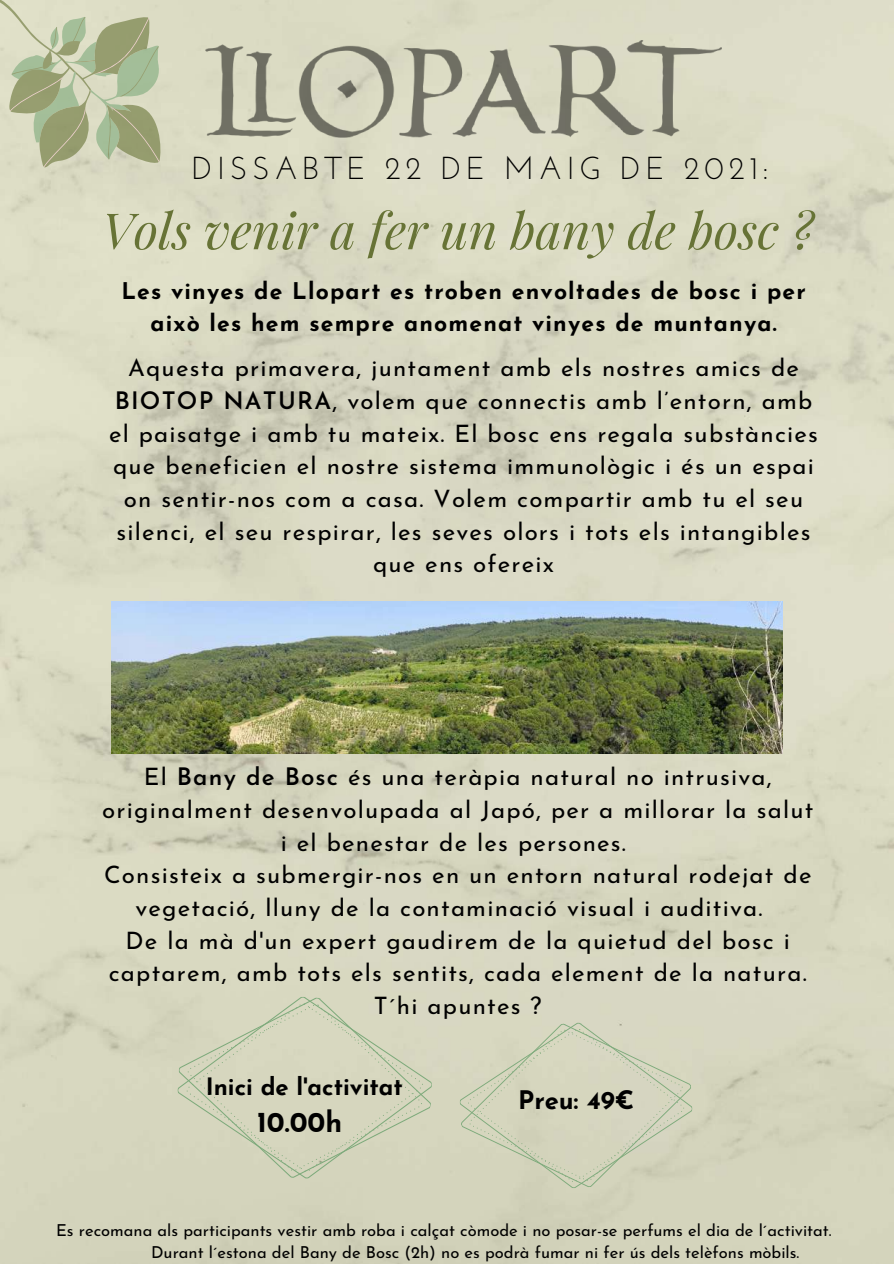
<style>
.page{position:relative;width:894px;height:1264px;background:#fff}
.page>*{position:absolute;margin:0;border:0;box-sizing:border-box;transform-origin:0 0}
.t1{font:italic 49.95px "Playfair Display";color:#677336}
.t2{font:31.65px "Josefin Sans";letter-spacing:.15em;color:#000}
.t3{font:700 28.35px "Josefin Sans";color:#000}
.t4{font:700 25.5px "Josefin Sans";color:#000}
.t5{font:24px/32.7px "Josefin Sans";letter-spacing:.05em;color:#000;text-align:center}
.t6{font:700 23.85px "Josefin Sans";color:#000}
.t7{font:700 22.95px/31.5px "Josefin Sans";letter-spacing:.05em;color:#000;text-align:center}
.t8{font:16.5px/22.5px "Josefin Sans";color:#000}
.s1{font-weight:600}
</style>
<div class="page">
<img style="left:0;top:0;width:893px;height:1263px">
<img style="left:226px;top:41px;width:495px;height:97px">
<svg style="left:0;top:0;width:226px;height:222px;background:#c9cdb0"></svg>
<img style="left:112px;top:601px;width:670px;height:152px">
<div style="left:447px;top:1004px;width:257px;height:202px;background:#d6d6be"></div>
<div style="left:456px;top:1012px;width:239px;height:186px;background:#d6d5be"></div>
<div style="left:166px;top:979px;width:277px;height:216px;background:#d6d6be"></div>
<div style="left:176px;top:987px;width:257px;height:200px;background:#d6d6be"></div>
<h2 class="t2" style="left:192px;top:155px;width:577px">DISSABTE 22 DE MAIG DE 2021:</h2>
<h1 class="t1" style="left:102px;top:195px;width:712px">Vols venir a fer un bany de bosc ?</h1>
<p class="t7" style="left:121px;top:278px;width:685px">Les vinyes de Llopart es troben envoltades de bosc i per això les hem sempre anomenat vinyes de muntanya.</p>
<p class="t5" style="left:109px;top:354px;width:710px">Aquesta primavera, juntament amb els nostres amics de <span class="s1">BIOTOP NATURA</span>, volem que connectis amb l’entorn, amb el paisatge i amb tu mateix. El bosc ens regala substàncies que beneficien el nostre sistema immunològic i és un espai on sentir-nos com a casa. Volem compartir amb tu el seu silenci, el seu respirar, les seves olors i tots els intangibles que ens ofereix</p>
<p class="t5" style="left:144px;top:763px;width:629px">El <span class="s1">Bany de Bosc</span> és una teràpia natural no intrusiva,</p>
<p class="t5" style="left:102px;top:795px;width:712px">originalment desenvolupada al Japó, per a millorar la salut</p>
<p class="t5" style="left:281px;top:828px;width:346px">i el benestar de les persones.</p>
<p class="t5" style="left:104px;top:861px;width:708px">Consisteix a submergir-nos en un entorn natural rodejat de</p>
<p class="t5" style="left:135px;top:893px;width:628px">vegetació, lluny de la contaminació visual i auditiva.</p>
<p class="t5" style="left:125px;top:926px;width:665px">De la mà d'un expert gaudirem de la quietud del bosc i</p>
<p class="t5" style="left:109px;top:959px;width:699px">captarem, amb tots els sentits, cada element de la natura.</p>
<p class="t5" style="left:374px;top:991px;width:169px">T´hi apuntes ?</p>
<p class="t6" style="left:206px;top:1077px;width:199px">Inici de l'activitat</p>
<p class="t3" style="left:257px;top:1110px;width:87px">10.00h</p>
<p class="t4" style="left:518px;top:1090px;width:118px">Preu: 49€</p>
<p class="t8" style="left:151px;top:1220px;width:681px;text-indent:-95px">Es recomana als participants vestir amb roba i calçat còmode i no posar-se perfums el dia de l´activitat.<br>Durant l´estona del Bany de Bosc (2h) no es podrà fumar ni fer ús dels telèfons mòbils.</p>
</div>
